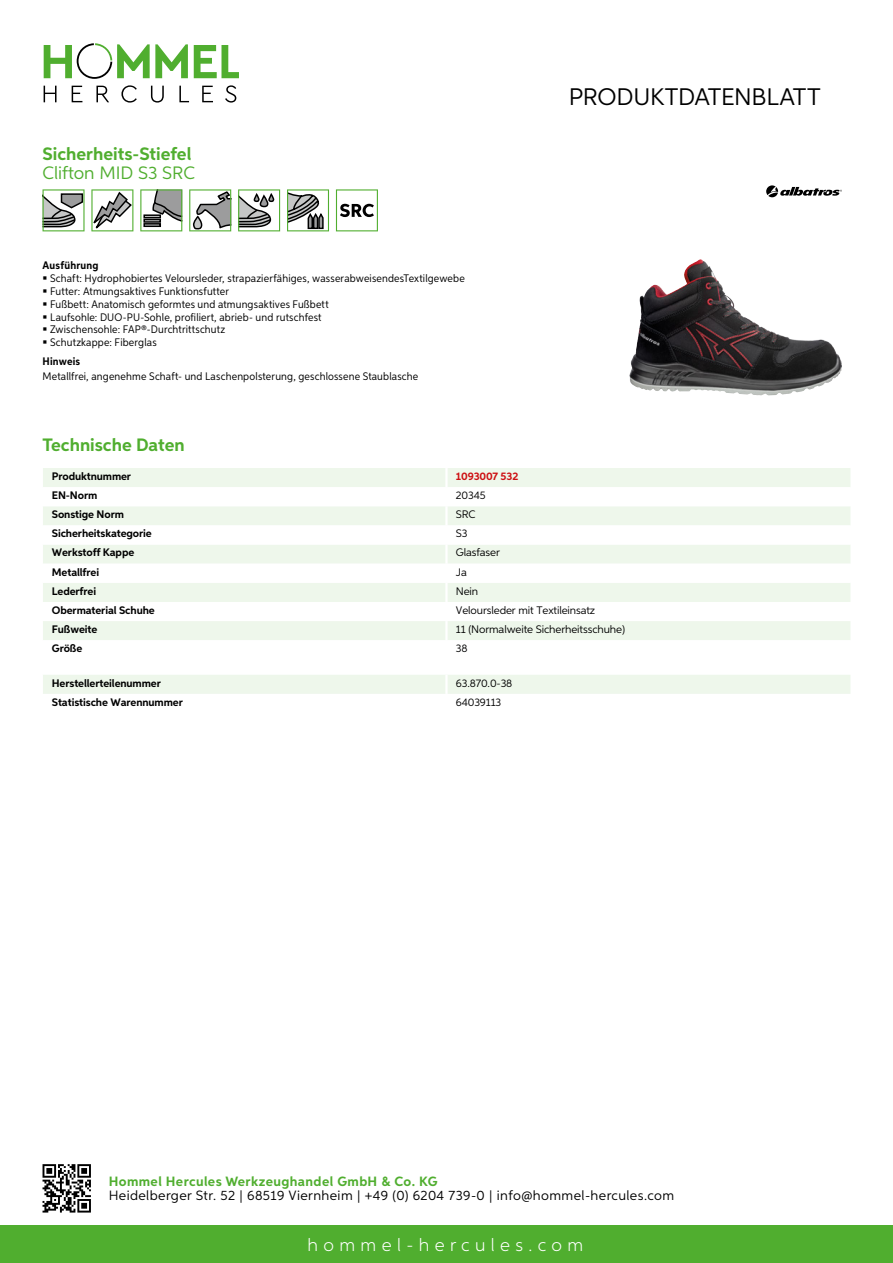
<style>
.page{position:relative;width:893px;height:1263px;background:#fff}
.page>*{position:absolute;margin:0;border:0;box-sizing:border-box;transform-origin:0 0}
.t1{font:24px "Aspira";letter-spacing:-.01em;color:#000}
.t2{font:700 18px "Aspira";color:#50ae2f}
.t3{font:300 18px "Aspira";letter-spacing:.3em;color:#fff}
.t4{font:18px "Aspira";color:#50ae2f}
.t5{font:13.5px "Aspira";letter-spacing:.03em;color:#000}
.t6{font:700 13.5px "Aspira";letter-spacing:.03em;color:#50ae2f}
.t7{font:10.95px/12.8px "Aspira Nar";letter-spacing:.015em;color:#000}
.t8{font:700 10.95px "Aspira";letter-spacing:-.01em;color:#000}
.t9{font:10.95px "Aspira";letter-spacing:-.01em;color:#000}
.t10{font:700 10.95px "Aspira Nar";letter-spacing:.02em;color:#000}
.t11{font:700 10.95px "Aspira";letter-spacing:-.01em;color:#cd1013}
</style>
<div class="page">
<div style="left:0;top:1226px;width:893px;height:37px;background:#50ae2f"></div>
<svg style="left:43px;top:1164px;width:48px;height:48px"></svg>
<svg style="left:194px;top:45px;width:45px;height:33px"></svg>
<svg style="left:44px;top:43px;width:144px;height:36px"></svg>
<svg style="left:44px;top:86px;width:13px;height:16px"></svg>
<svg style="left:72px;top:86px;width:10px;height:16px"></svg>
<svg style="left:96px;top:86px;width:13px;height:16px"></svg>
<svg style="left:121px;top:85px;width:16px;height:18px"></svg>
<svg style="left:151px;top:86px;width:13px;height:17px"></svg>
<svg style="left:179px;top:86px;width:10px;height:16px"></svg>
<svg style="left:202px;top:86px;width:11px;height:16px"></svg>
<svg style="left:225px;top:85px;width:11px;height:18px"></svg>
<div style="left:43px;top:468px;width:807px;height:19px;background:#eef7eb"></div>
<svg style="left:43px;top:506px;width:807px;height:134px;fill:#eef7eb"></svg>
<hr style="left:445px;top:468px;width:3px;height:19px;background:#fff">
<hr style="left:445px;top:506px;width:3px;height:19px;background:#fff">
<hr style="left:445px;top:525px;width:3px;height:19px;background:#fff">
<hr style="left:445px;top:544px;width:3px;height:20px;background:#fff">
<hr style="left:445px;top:564px;width:3px;height:19px;background:#fff">
<hr style="left:445px;top:583px;width:3px;height:19px;background:#fff">
<hr style="left:445px;top:602px;width:3px;height:19px;background:#fff">
<hr style="left:445px;top:621px;width:3px;height:19px;background:#fff">
<div style="left:43px;top:675px;width:807px;height:19px;background:#eef7eb"></div>
<svg style="left:43px;top:189px;width:90px;height:42px"></svg>
<svg style="left:140px;top:189px;width:42px;height:42px"></svg>
<svg style="left:189px;top:189px;width:42px;height:42px"></svg>
<svg style="left:238px;top:189px;width:42px;height:42px"></svg>
<svg style="left:287px;top:189px;width:42px;height:42px"></svg>
<svg style="left:336px;top:189px;width:42px;height:42px"></svg>
<img style="left:629px;top:261px;width:68px;height:129px">
<svg style="left:766px;top:185px;width:76px;height:12px"></svg>
<h2 class="t2" style="left:43px;top:142px;width:150px">Sicherheits-Stiefel</h2>
<h2 class="t4" style="left:43px;top:162px;width:154px">Clifton MID S3 SRC</h2>
<p class="t10" style="left:43px;top:259px;width:58px">Ausführung</p>
<p class="t7" style="left:50px;top:272px;width:416px">Schaft: Hydrophobiertes Veloursleder, strapazierfähiges, wasserabweisendesTextilgewebe Futter: Atmungsaktives Funktionsfutter<br>Fußbett: Anatomisch geformtes und atmungsaktives Fußbett<br>Laufsohle: DUO-PU-Sohle, profiliert, abrieb- und rutschfest<br>Zwischensohle: FAP®-Durchtrittschutz<br>Schutzkappe: Fiberglas</p>
<p class="t10" style="left:43px;top:355px;width:39px">Hinweis</p>
<p class="t7" style="left:43px;top:370px;width:377px">Metallfrei, angenehme Schaft- und Laschenpolsterung, geschlossene Staublasche</p>
<h1 class="t1" style="left:569px;top:82px;width:253px">Produktdatenblatt</h1>
<h2 class="t2" style="left:43px;top:434px;width:144px">Technische Daten</h2>
<p class="t8" style="left:52px;top:469px;width:81px">Produktnummer</p>
<p class="t11" style="left:456px;top:469px;width:64px">1093007 532</p>
<p class="t8" style="left:52px;top:489px;width:47px">EN-Norm</p>
<p class="t9" style="left:456px;top:489px;width:31px">20345</p>
<p class="t8" style="left:52px;top:508px;width:74px">Sonstige Norm</p>
<p class="t9" style="left:456px;top:508px;width:21px">SRC</p>
<p class="t8" style="left:52px;top:527px;width:101px">Sicherheitskategorie</p>
<p class="t9" style="left:456px;top:527px;width:13px">S3</p>
<p class="t8" style="left:52px;top:546px;width:84px">Werkstoff Kappe</p>
<p class="t9" style="left:456px;top:546px;width:46px">Glasfaser</p>
<p class="t8" style="left:52px;top:565px;width:49px">Metallfrei</p>
<p class="t9" style="left:456px;top:565px;width:13px">Ja</p>
<p class="t8" style="left:52px;top:584px;width:46px">Lederfrei</p>
<p class="t9" style="left:456px;top:584px;width:24px">Nein</p>
<p class="t8" style="left:52px;top:603px;width:104px">Obermaterial Schuhe</p>
<p class="t9" style="left:456px;top:603px;width:141px">Veloursleder mit Textileinsatz</p>
<p class="t8" style="left:52px;top:622px;width:47px">Fußweite</p>
<p class="t9" style="left:456px;top:622px;width:171px">11 (N ormalweite Sicherheitsschuhe)</p>
<p class="t8" style="left:52px;top:642px;width:32px">Größe</p>
<p class="t9" style="left:456px;top:642px;width:13px">38</p>
<p class="t8" style="left:52px;top:676px;width:111px">Herstellerteilenummer</p>
<p class="t9" style="left:456px;top:676px;width:58px">63.870.0-38</p>
<p class="t8" style="left:52px;top:695px;width:132px">Statistische Warennummer</p>
<p class="t9" style="left:456px;top:695px;width:47px">64039113</p>
<p class="t6" style="left:109px;top:1172px;width:330px">Hommel Hercules Werkzeughandel GmbH &amp; Co. KG</p>
<p class="t5" style="left:109px;top:1187px;width:567px">Heidelberger Str. 52 | 68519 Viernheim | +49 (0) 6204 739-0 | info@hommel-hercules.com</p>
<h2 class="t3" style="left:307px;top:1234px;width:277px">hommel-hercules.com</h2>
</div>
